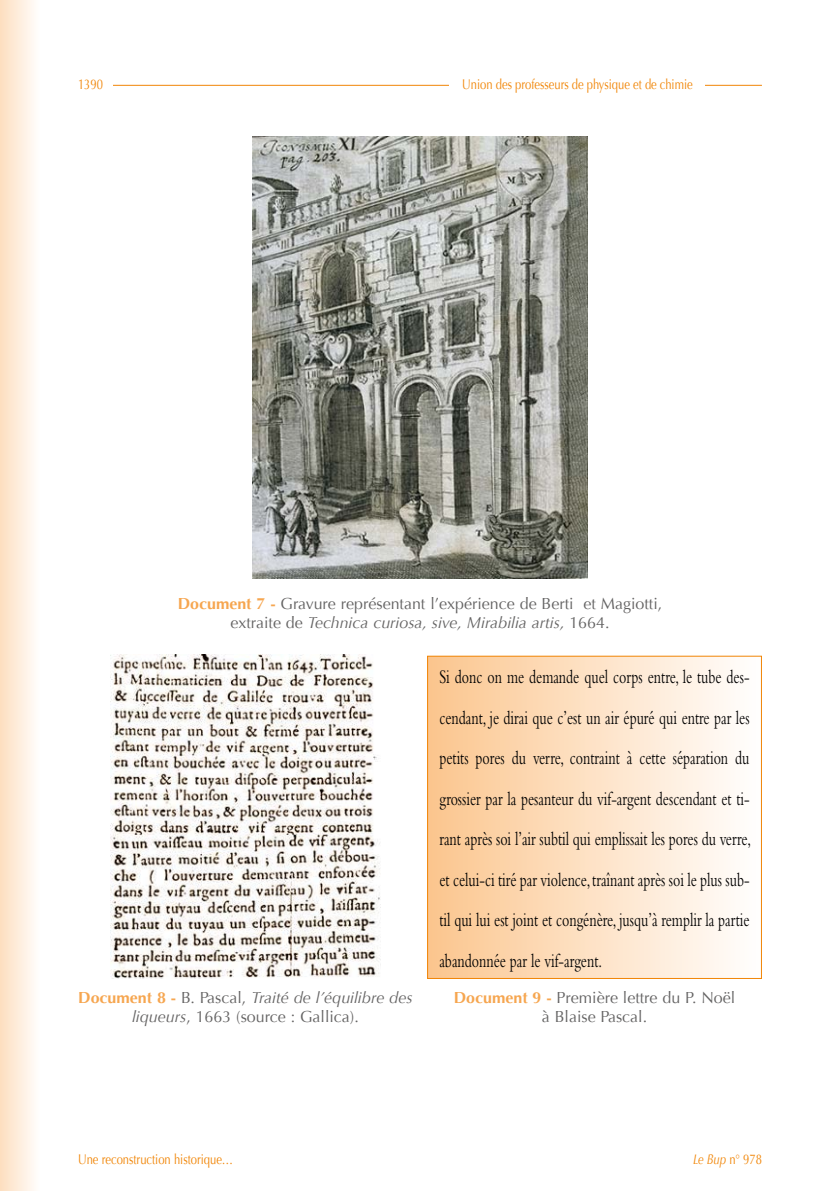
<style>
.page{position:relative;width:840px;height:1191px;background:#fff}
.page>*{position:absolute;margin:0;border:0;box-sizing:border-box;transform-origin:0 0}
.t1{font:20px/40.4px "Bembo";color:#000;text-align:justify;scale:.7 1}
.Légende{font:16px/19.2px "Optima";color:#646363;text-align:center}
.t2{font:14px "Optima";color:#f18506;scale:.8 1}
.t3{font:italic 14px "Optima";color:#f18506;scale:.8 1}
.s1{font-weight:700;color:#f6a650}
.s2{font-style:italic}
.s3{font-style:normal}
</style>
<div class="page">
<div style="left:0;top:0;width:40px;height:1191px;background:linear-gradient(to right,#fddfc0,#fffdfc)"></div>
<hr style="left:78px;top:85px;width:683px;height:1px;background:#f18506">
<div style="left:449px;top:76px;width:255px;height:17px;background:#fff"></div>
<div style="left:78px;top:76px;width:34px;height:17px;background:#fff"></div>
<img style="left:252px;top:136px;width:335px;height:443px">
<img style="left:111px;top:654px;width:269px;height:325px">
<div style="left:427px;top:656px;width:334px;height:322px;background:linear-gradient(to right,#fbc58e,#fffffe)"></div>
<div style="left:427px;top:655px;width:334px;height:324px;border:1px solid #f18506"></div>
<p class="t2" style="left:78px;top:76px;width:33px">1390</p>
<p class="t2" style="left:462px;top:76px;width:289px">Union des professeurs de physique et de chimie</p>
<p class="Légende" style="left:178px;top:594px;width:485px"><span class="s1">Document 7 -</span> Gravure représentant l’expérience de Berti et Magiotti, extraite de <span class="s2">Technica curiosa, sive, Mirabilia artis,</span> 1664.</p>
<p class="t1" style="left:439px;top:656px;width:446px">Si donc on me demande quel corps entre, le tube des&shy;cendant, je dirai que c’est un air épuré qui entre par les petits pores du verre, contraint à cette séparation du grossier par la pesanteur du vif-argent descendant et ti&shy;rant après soi l’air subtil qui emplissait les pores du verre, et celui-ci tiré par violence, traînant après soi le plus sub&shy;til qui lui est joint et congénère, jusqu’à remplir la partie abandonnée par le vif-argent.</p>
<p class="Légende" style="left:78px;top:987px;width:336px"><span class="s1">Document 8 -</span> B. Pascal, <span class="s2">Traité de l’équilibre des liqueurs</span>, 1663 (source : Gallica).</p>
<p class="Légende" style="left:453px;top:987px;width:283px"><span class="s1">Document 9 -</span> Première lettre du P. Noël à Blaise Pascal.</p>
<p class="t2" style="left:78px;top:1151px;width:195px">Une reconstruction historique…</p>
<p class="t3" style="left:692px;top:1151px;width:88px">Le Bup <span class="s3">n° 978</span></p>
</div>
